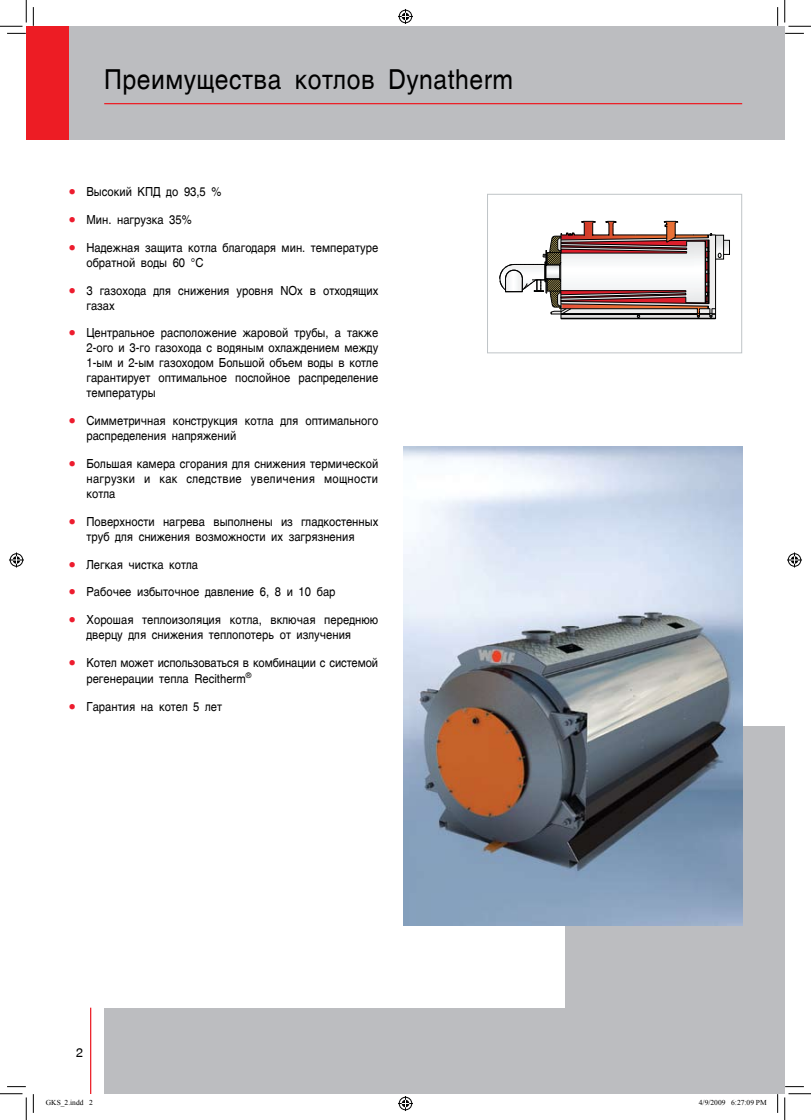
<style>
.page{position:relative;width:811px;height:1120px;background:#fff}
.page>*{position:absolute;margin:0;border:0;box-sizing:border-box;transform-origin:0 0}
.t1{font:27.5px "AG Hlv Cyrillic Normal";letter-spacing:.02em;color:#000;scale:.9 1}
.t2{font:12.5px/15px "AG Hlv Cyrillic Normal";color:#000;scale:.9 1}
.t3{font:12.5px "AG Hlv Cyrillic Normal";color:#000}
.t4{font:7.5px "Times New Roman";color:#000}
.s1{color:#ed1c2e}
</style>
<div class="page">
<div style="left:104px;top:1008px;width:673px;height:85px;background:#bcbdc0"></div>
<div style="left:34px;top:26px;width:743px;height:114px;background:#bcbdc0"></div>
<div style="left:26px;top:26px;width:43px;height:114px;background:#ed1c24"></div>
<hr style="left:104px;top:103px;width:638px;height:1px;background:#ed1c24">
<hr style="left:90px;top:1007px;width:1px;height:86px;background:#ed1c24">
<div style="left:777px;top:1008px;width:8px;height:85px;background:#bcbdc0"></div>
<div style="left:777px;top:26px;width:8px;height:114px;background:#bcbdc0"></div>
<div style="left:565px;top:725px;width:220px;height:297px;background:#bcbdc0"></div>
<img style="left:404px;top:446px;width:338px;height:479px">
<div style="left:487px;top:194px;width:255px;height:159px;border:1px solid #bfc4c7"></div>
<svg style="left:499px;top:220px;width:231px;height:134px"></svg>
<svg style="left:7px;top:33px;width:19px;height:1px"></svg>
<svg style="left:785px;top:33px;width:19px;height:1px"></svg>
<svg style="left:33px;top:7px;width:1px;height:19px"></svg>
<svg style="left:33px;top:1094px;width:1px;height:18px"></svg>
<svg style="left:777px;top:7px;width:1px;height:19px"></svg>
<svg style="left:777px;top:1093px;width:1px;height:19px"></svg>
<svg style="left:0;top:0;width:27px;height:27px"></svg>
<svg style="left:0;top:1093px;width:27px;height:26px"></svg>
<svg style="left:784px;top:0;width:27px;height:27px"></svg>
<svg style="left:784px;top:1093px;width:27px;height:26px"></svg>
<svg style="left:398px;top:9px;width:15px;height:15px"></svg>
<svg style="left:398px;top:1096px;width:15px;height:14px"></svg>
<svg style="left:9px;top:552px;width:15px;height:15px"></svg>
<svg style="left:787px;top:552px;width:15px;height:15px"></svg>
<h1 class="t1" style="left:104px;top:64px;width:456px">Преимущества котлов Dynatherm</h1>
<p class="t2" style="left:69px;top:184px;width:171px"><span class="s1">•</span> Высокий КПД до 93,5 %</p>
<p class="t2" style="left:69px;top:212px;width:138px"><span class="s1">•</span> Мин. нагрузка 35%</p>
<p class="t2" style="left:86px;top:240px;width:326px;text-indent:-18px"><span class="s1">•</span> Надежная защита котла благодаря мин. температуре обратной воды 60 °C</p>
<p class="t2" style="left:86px;top:283px;width:326px;text-indent:-18px"><span class="s1">•</span> 3 газохода для снижения уровня NOx в отходящих газах</p>
<p class="t2" style="left:86px;top:325px;width:326px;text-align:justify;text-indent:-18px"><span class="s1">•</span> Центральное расположение жаровой трубы, а также 2-ого и 3-го газохода с водяным охлаждением между 1-ым и 2-ым газоходом Большой объем воды в котле гарантирует оптимальное послойное распределение температуры</p>
<p class="t2" style="left:86px;top:413px;width:326px;text-indent:-18px"><span class="s1">•</span> Симметричная конструкция котла для оптимального распределения напряжений</p>
<p class="t2" style="left:86px;top:456px;width:326px;text-align:justify;text-indent:-18px"><span class="s1">•</span> Большая камера сгорания для снижения термической нагрузки и как следствие увеличения мощности котла</p>
<p class="t2" style="left:69px;top:514px;width:345px;text-align:center"><span class="s1">•</span> Поверхности нагрева выполнены из гладкостенных труб для снижения возможности их загрязнения</p>
<p class="t2" style="left:69px;top:556px;width:145px"><span class="s1">•</span> Легкая чистка котла</p>
<p class="t2" style="left:69px;top:584px;width:298px"><span class="s1">•</span> Рабочее избыточное давление 6, 8 и 10 бар</p>
<p class="t2" style="left:86px;top:612px;width:326px;text-indent:-18px"><span class="s1">•</span> Хорошая теплоизоляция котла, включая переднюю дверцу для снижения теплопотерь от излучения</p>
<p class="t2" style="left:86px;top:654px;width:325px;line-height:15.8px;text-indent:-18px"><span class="s1">•</span> Котел может использоваться в комбинации с системой регенерации тепла Recitherm<sup>®</sup></p>
<p class="t2" style="left:69px;top:698px;width:172px"><span class="s1">•</span> Гарантия на котел 5 лет</p>
<p class="t3" style="left:76px;top:1045px;width:8px">2</p>
<p class="t4" style="left:46px;top:1097px;width:49px">GKS_2.indd 2</p>
<p class="t4" style="left:699px;top:1097px;width:69px">4/9/2009 6:27:09 PM</p>
</div>
